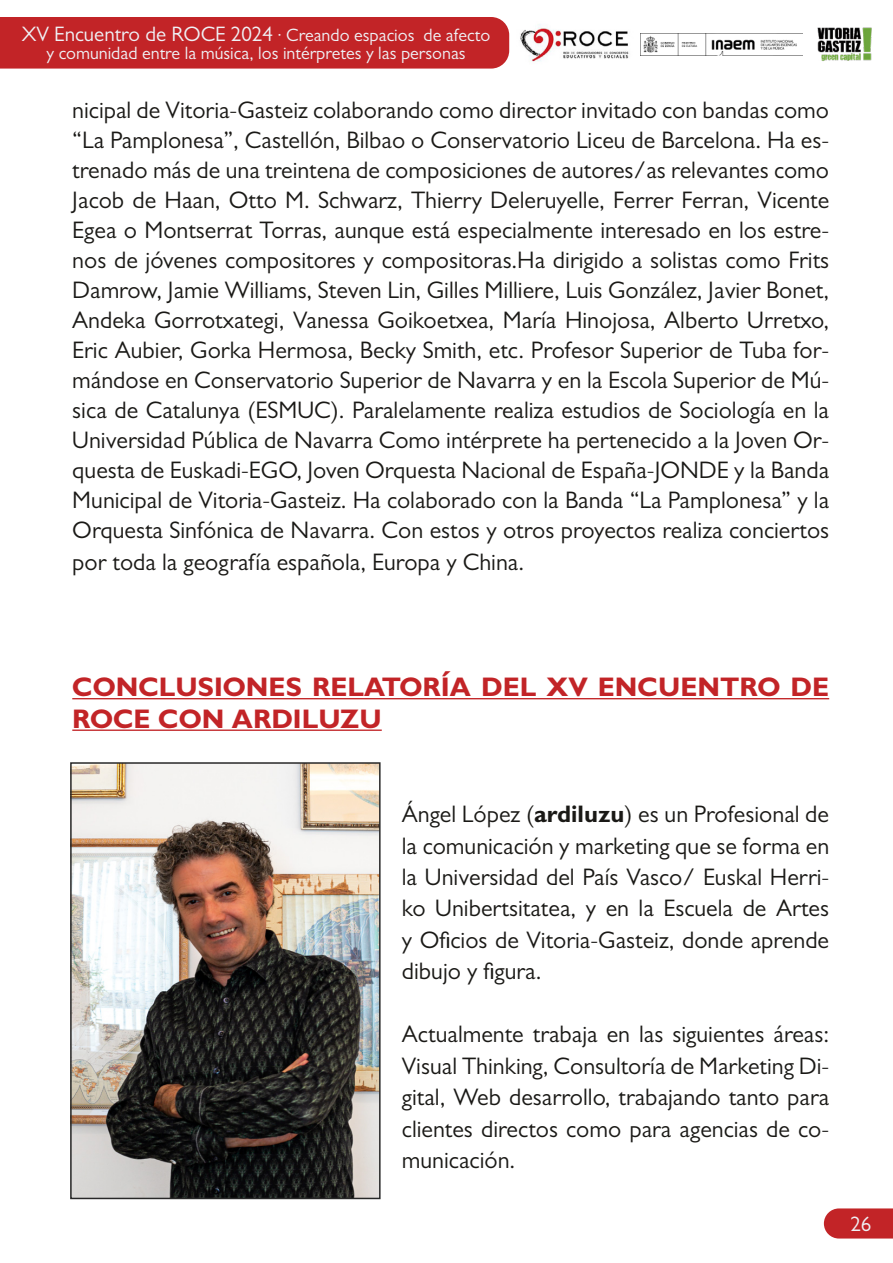
<style>
.page{position:relative;width:893px;height:1263px;background:#fff}
.page>*{position:absolute;margin:0;border:0;box-sizing:border-box;transform-origin:0 0}
.t1{font:700 27px/31.5px "Gill Sans MT Pro";color:#c22427}
.t2{font:24px/30.2px "Gill Sans MT Pro";color:#1a1916;text-align:justify}
.t3{font:21px "Gill Sans MT Pro";color:#eff1f5}
.t4{font:18px/18px "Gill Sans MT Pro";color:#eff1f5;text-align:center}
.s1{font-size:21px}
.s2{font-weight:700}
</style>
<div class="page">
<svg style="left:824px;top:1208px;width:69px;height:30px;background:#c53033"></svg>
<div style="left:0;top:17px;width:509px;height:52px;background:#c22427"></div>
<img style="left:641px;top:33px;width:161px;height:22px">
<img style="left:520px;top:24px;width:109px;height:38px">
<img style="left:817px;top:27px;width:55px;height:34px">
<hr style="left:72px;top:698px;width:757px;height:1px;background:#c22427">
<hr style="left:72px;top:729px;width:310px;height:2px;background:#c22427">
<img style="left:73px;top:765px;width:305px;height:431px">
<div style="left:70px;top:762px;width:311px;height:437px;border:2px solid #282828"></div>
<p class="t4" style="left:22px;top:26px;width:470px"><span class="s1">XV Encuentro de ROCE 2024</span> · Creando espacios de afecto y comunidad entre la música, los intérpretes y las personas</p>
<p class="t2" style="left:72px;top:95px;width:758px">nicipal de Vitoria-Gasteiz colaborando como director invitado con bandas como “La Pamplonesa”, Castellón, Bilbao o Conservatorio Liceu de Barcelona. Ha es&shy;trenado más de una treintena de composiciones de autores/as relevantes como Jacob de Haan, Otto M. Schwarz, Thierry Deleruyelle, Ferrer Ferran, Vicente Egea o Montserrat Torras, aunque está especialmente interesado en los estre&shy;nos de jóvenes compositores y compositoras.Ha dirigido a solistas como Frits Damrow, Jamie Williams, Steven Lin, Gilles Milliere, Luis González, Javier Bonet, Andeka Gorrotxategi, Vanessa Goikoetxea, María Hinojosa, Alberto Urretxo, Eric Aubier, Gorka Hermosa, Becky Smith, etc. Profesor Superior de Tuba for&shy;mándose en Conservatorio Superior de Navarra y en la Escola Superior de Mú&shy;sica de Catalunya (ESMUC). Paralelamente realiza estudios de Sociología en la Universidad Pública de Navarra Como intérprete ha pertenecido a la Joven Or&shy;questa de Euskadi-EGO, Joven Orquesta Nacional de España-JONDE y la Banda Municipal de Vitoria-Gasteiz. Ha colaborado con la Banda “La Pamplonesa” y la Orquesta Sinfónica de Navarra. Con estos y otros proyectos realiza conciertos por toda la geografía española, Europa y China.</p>
<p class="t1" style="left:72px;top:670px;width:758px">CONCLUSIONES RELATORÍA DEL XV ENCUENTRO DE<br>ROCE CON ARDILUZU</p>
<p class="t2" style="left:402px;top:798px;width:429px;line-height:31.5px">Ángel López (<span class="s2">ardiluzu</span>) es un Profesional de la comunicación y marketing que se forma en la Universidad del País Vasco/ Euskal Herri&shy;ko Unibertsitatea, y en la Escuela de Artes y Oficios de Vitoria-Gasteiz, donde aprende dibujo y figura.</p>
<p class="t2" style="left:402px;top:1018px;width:429px;line-height:31.5px">Actualmente trabaja en las siguientes áreas:<br>Visual Thinking, Consultoría de Marketing Di&shy;gital, Web desarrollo, trabajando tanto para clientes directos como para agencias de co&shy;municación.</p>
<p class="t3" style="left:850px;top:1211px;width:22px">26</p>
</div>
